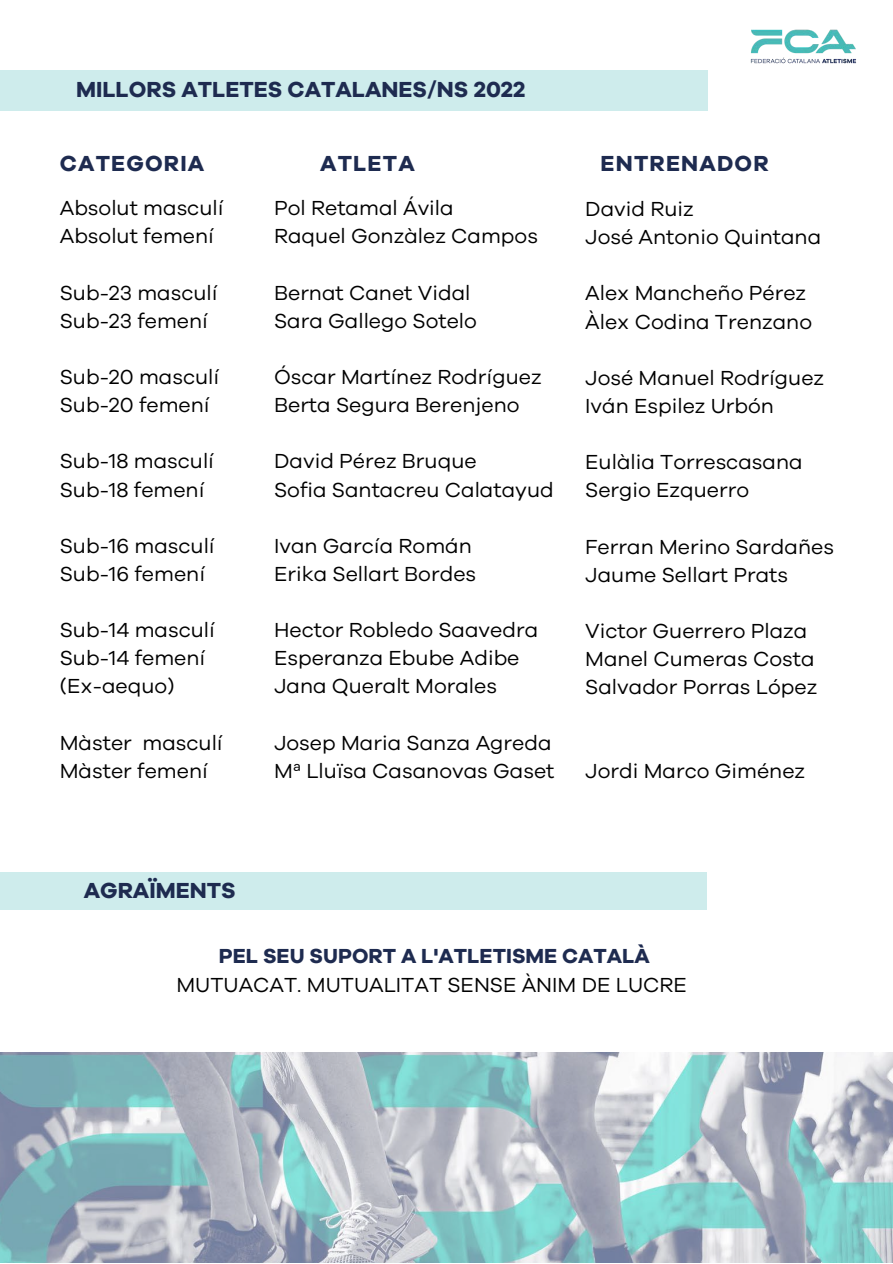
<style>
.page{position:relative;width:893px;height:1264px;background:#fff}
.page>*{position:absolute;margin:0;border:0;box-sizing:border-box;transform-origin:0 0}
.t1{font:700 22.5px "Galano Grotesque";color:#1e2b50}
.t2{font:700 22.5px "Galano Grotesque";letter-spacing:.05em;color:#1e2b50}
.t3{font:21px/28px "Galano Grotesque";color:#000}
.t4{font:700 21px "Galano Grotesque";color:#1e2b50}
</style>
<div class="page">
<img style="left:750px;top:29px;width:106px;height:35px">
<img style="left:0;top:1052px;width:892px;height:210px">
<div style="left:0;top:70px;width:707px;height:40px;background:#ceecec"></div>
<div style="left:0;top:872px;width:706px;height:37px;background:#ceecec"></div>
<p class="t1" style="left:76px;top:74px;width:451px">MILLORS ATLETES CATALANES/NS 2022</p>
<p class="t2" style="left:60px;top:148px;width:146px">CATEGORIA</p>
<p class="t1" style="left:320px;top:148px;width:96px">ATLETA</p>
<p class="t2" style="left:600px;top:148px;width:169px">ENTRENADOR</p>
<p class="t3" style="left:274px;top:194px;width:265px">Pol Retamal Ávila<br>Raquel Gonzàlez Campos</p>
<p class="t3" style="left:274px;top:279px;width:204px">Bernat Canet Vidal<br>Sara Gallego Sotelo</p>
<p class="t3" style="left:274px;top:363px;width:269px">Óscar Martínez Rodríguez<br>Berta Segura Berenjeno</p>
<p class="t3" style="left:274px;top:447px;width:281px">David Pérez Bruque<br>Sofia Santacreu Calatayud</p>
<p class="t3" style="left:274px;top:532px;width:203px">Ivan García Román<br>Erika Sellart Bordes</p>
<p class="t3" style="left:60px;top:194px;width:165px">Absolut masculí<br>Absolut femení</p>
<p class="t3" style="left:585px;top:195px;width:237px">David Ruiz<br>José Antonio Quintana</p>
<p class="t3" style="left:585px;top:279px;width:228px">Alex Mancheño Pérez<br>Àlex Codina Trenzano</p>
<p class="t3" style="left:60px;top:279px;width:159px">Sub-23 masculí<br>Sub-23 femení</p>
<p class="t3" style="left:60px;top:363px;width:161px">Sub-20 masculí<br>Sub-20 femení</p>
<p class="t3" style="left:585px;top:364px;width:240px">José Manuel Rodríguez<br>Iván Espilez Urbón</p>
<p class="t3" style="left:585px;top:448px;width:219px">Eulàlia Torrescasana<br>Sergio Ezquerro</p>
<p class="t3" style="left:585px;top:532px;width:250px">Ferran Merino Sardañes<br>Jaume Sellart Prats</p>
<p class="t3" style="left:60px;top:447px;width:156px">Sub-18 masculí<br>Sub-18 femení</p>
<p class="t3" style="left:60px;top:532px;width:156px">Sub-16 masculí<br>Sub-16 femení</p>
<p class="t3" style="left:60px;top:616px;width:157px">Sub-14 masculí<br>Sub-14 femení (Ex-aequo)</p>
<p class="t3" style="left:60px;top:728px;width:164px">Màster masculí<br>Màster femení</p>
<p class="t1" style="left:84px;top:875px;width:153px">AGRAÏMENTS</p>
<p class="t3" style="left:274px;top:616px;width:266px">Hector Robledo Saavedra<br>Esperanza Ebube Adibe<br>Jana Queralt Morales</p>
<p class="t3" style="left:274px;top:728px;width:282px">Josep Maria Sanza Agreda<br>Mª Lluïsa Casanovas Gaset</p>
<p class="t3" style="left:585px;top:617px;width:233px">Victor Guerrero Plaza<br>Manel Cumeras Costa<br>Salvador Porras López</p>
<p class="t3" style="left:585px;top:757px;width:221px">Jordi Marco Giménez</p>
<p class="t4" style="left:219px;top:941px;width:432px">PEL SEU SUPORT A L'ATLETISME CATALÀ</p>
<p class="t3" style="left:176px;top:970px;width:512px">MUTUACAT. MUTUALITAT SENSE ÀNIM DE LUCRE</p>
</div>
